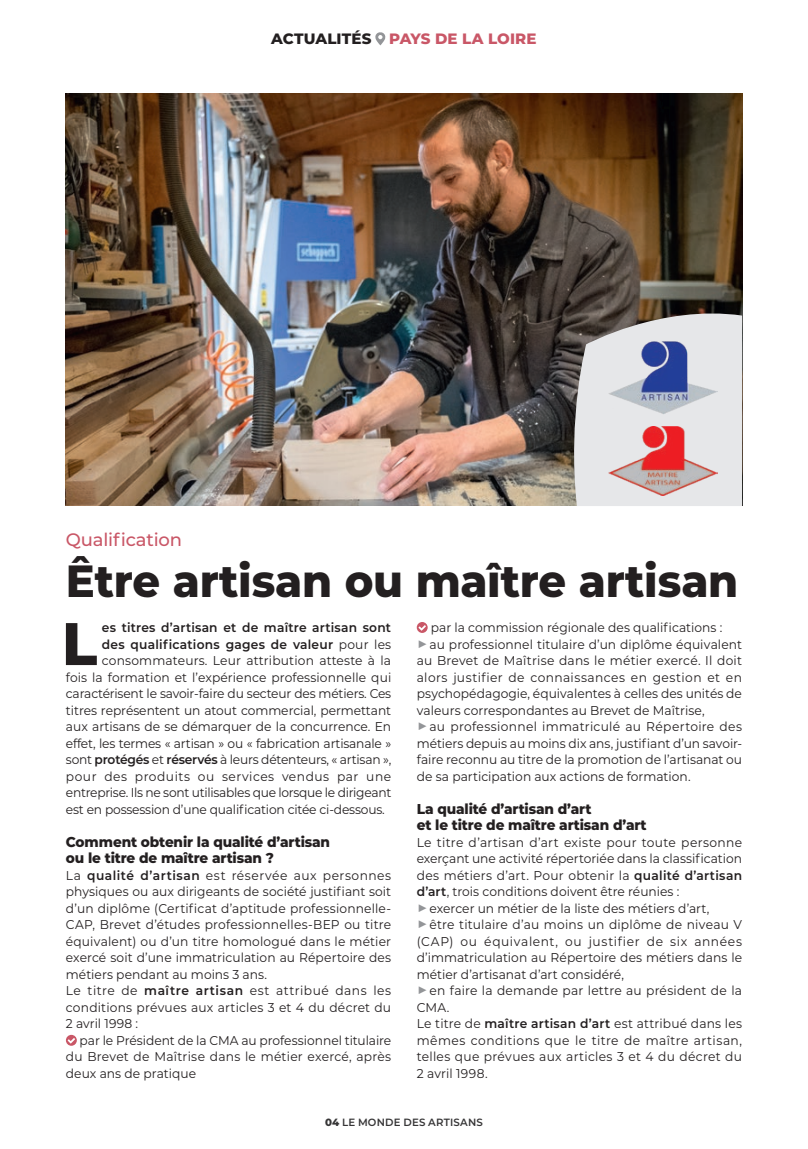
<style>
.page{position:relative;width:808px;height:1149px;background:#fff}
.page>*{position:absolute;margin:0;border:0;box-sizing:border-box;transform-origin:0 0}
.t1{font:800 59.85px "Montserrat";color:#231f20}
.t2{font:800 45px "Montserrat";letter-spacing:-.005em;color:#231f20;scale:.96 1}
.t3{font:500 18px "Montserrat";letter-spacing:-.01em;color:#c95767}
.t4{font:800 15px "Montserrat";letter-spacing:.005em;color:#c95767}
.t5{font:800 14.25px/16.5px "Montserrat";letter-spacing:-.01em;color:#231f20;scale:.96 1}
.t6{font:12.75px/16.5px "Montserrat";letter-spacing:.005em;color:#231f20;scale:.96 1}
.t7{font:12.75px "Montserrat";letter-spacing:-.015em;color:#231f20;scale:.96 1}
.t8{font:600 12.75px "Montserrat";letter-spacing:.015em;color:#231f20;scale:.96 1}
.t9{font:12.75px "Montserrat";letter-spacing:-.02em;color:#231f20;scale:.96 1}
.t10{font:12.75px "Montserrat";letter-spacing:.045em;color:#231f20;scale:.96 1}
.t11{font:600 10.5px "Montserrat";letter-spacing:.02em;color:#363536}
.s1{color:#231f20}
.s2{font-weight:400}
.s3{font-weight:600}
.s4{font-weight:900;font-size:18px;color:#939598}
.s5{font-weight:800}
</style>
<div class="page">
<svg style="left:66px;top:1034px;width:11px;height:11px"></svg>
<svg style="left:417px;top:622px;width:11px;height:10px"></svg>
<img style="left:66px;top:94px;width:676px;height:411px">
<svg style="left:567px;top:304px;width:175px;height:202px;background:#bcbab9"></svg>
<img style="left:609px;top:426px;width:109px;height:69px">
<img style="left:609px;top:340px;width:109px;height:74px">
<svg style="left:375px;top:32px;width:10px;height:13px"></svg>
<p class="t4" style="left:271px;top:28px;width:267px"><span class="s1">ACTUALITÉS</span> PAYS DE LA LOIRE</p>
<h3 class="t3" style="left:66px;top:526px;width:118px">Qualification</h3>
<h2 class="t2" style="left:66px;top:547px;width:702px">Être artisan ou maître artisan</h2>
<h1 class="t1" style="left:62px;top:599px;width:37px">L</h1>
<p class="t8" style="left:102px;top:618px;width:303px">es titres d’artisan et de maître artisan sont</p>
<p class="t8" style="left:102px;top:634px;width:303px">des qualifications gages de valeur <span class="s2">pour les</span></p>
<p class="t6" style="left:102px;top:651px;width:303px">consommateurs. Leur attribution atteste à la</p>
<p class="t6" style="left:66px;top:668px;width:340px">fois la formation et l’expérience professionnelle qui</p>
<p class="t7" style="left:66px;top:684px;width:340px">caractérisent le savoir-faire du secteur des métiers. Ces</p>
<p class="t6" style="left:66px;top:701px;width:340px">titres représentent un atout commercial, permettant</p>
<p class="t6" style="left:66px;top:717px;width:340px">aux artisans de se démarquer de la concurrence. En</p>
<p class="t7" style="left:66px;top:734px;width:340px">effet, les termes « artisan » ou « fabrication artisanale »</p>
<p class="t7" style="left:66px;top:750px;width:340px">sont <span class="s3">protégés</span> et <span class="s3">réservés</span> à leurs détenteurs, « artisan »,</p>
<p class="t10" style="left:66px;top:767px;width:340px">pour des produits ou services vendus par une</p>
<p class="t9" style="left:66px;top:783px;width:340px">entreprise. Ils ne sont utilisables que lorsque le dirigeant</p>
<p class="t7" style="left:66px;top:800px;width:334px">est en possession d’une qualification citée ci-dessous.</p>
<p class="t5" style="left:66px;top:832px;width:277px">Comment obtenir la qualité d’artisan ou le titre de maître artisan ?</p>
<p class="t6" style="left:66px;top:866px;width:340px">La <span class="s3">qualité d’artisan</span> est réservée aux personnes physiques ou aux dirigeants de société justifiant soit d’un diplôme (Certificat d’aptitude professionnelle-CAP, Brevet d’études professionnelles-BEP ou titre équivalent) ou d’un titre homologué dans le métier exercé soit d’une immatriculation au Répertoire des métiers pendant au moins 3 ans.<br>Le titre de <span class="s3">maître artisan</span> est attribué dans les conditions prévues aux articles 3 et 4 du décret du 2 avril 1998 :</p>
<p class="t6" style="left:66px;top:1031px;width:340px;text-align:justify;text-indent:14px">par le Président de la CMA au professionnel titulaire du Brevet de Maîtrise dans le métier exercé, après deux ans de pratique</p>
<p class="t6" style="left:417px;top:618px;width:340px;text-indent:14px">par la commission régionale des qualifications : <span class="s4">▶</span>au professionnel titulaire d’un diplôme équivalent au Brevet de Maîtrise dans le métier exercé. Il doit alors justifier de connaissances en gestion et en psychopédagogie, équivalentes à celles des unités de valeurs correspondantes au Brevet de Maîtrise,<br><span class="s4">▶</span>au professionnel immatriculé au Répertoire des métiers depuis au moins dix ans, justifiant d’un savoir&shy;faire reconnu au titre de la promotion de l’artisanat ou de sa participation aux actions de formation.</p>
<p class="t5" style="left:417px;top:799px;width:241px">La qualité d’artisan d’art<br>et le titre de maître artisan d’art</p>
<p class="t6" style="left:417px;top:833px;width:340px">Le titre d’artisan d’art existe pour toute personne exerçant une activité répertoriée dans la classification des métiers d’art. Pour obtenir la <span class="s3">qualité d’artisan d’art</span>, trois conditions doivent être réunies :<br><span class="s4">▶</span> exercer un métier de la liste des métiers d’art,<br><span class="s4">▶</span> être titulaire d’au moins un diplôme de niveau V (CAP) ou équivalent, ou justifier de six années d’immatriculation au Répertoire des métiers dans le métier d’artisanat d’art considéré,<br><span class="s4">▶</span> en faire la demande par lettre au président de la CMA.<br>Le titre de <span class="s3">maître artisan d’art</span> est attribué dans les mêmes conditions que le titre de maître artisan, telles que prévues aux articles 3 et 4 du décret du 2 avril 1998.</p>
<p class="t11" style="left:325px;top:1114px;width:159px"><span class="s5">04</span> LE MONDE DES ARTISANS</p>
</div>
